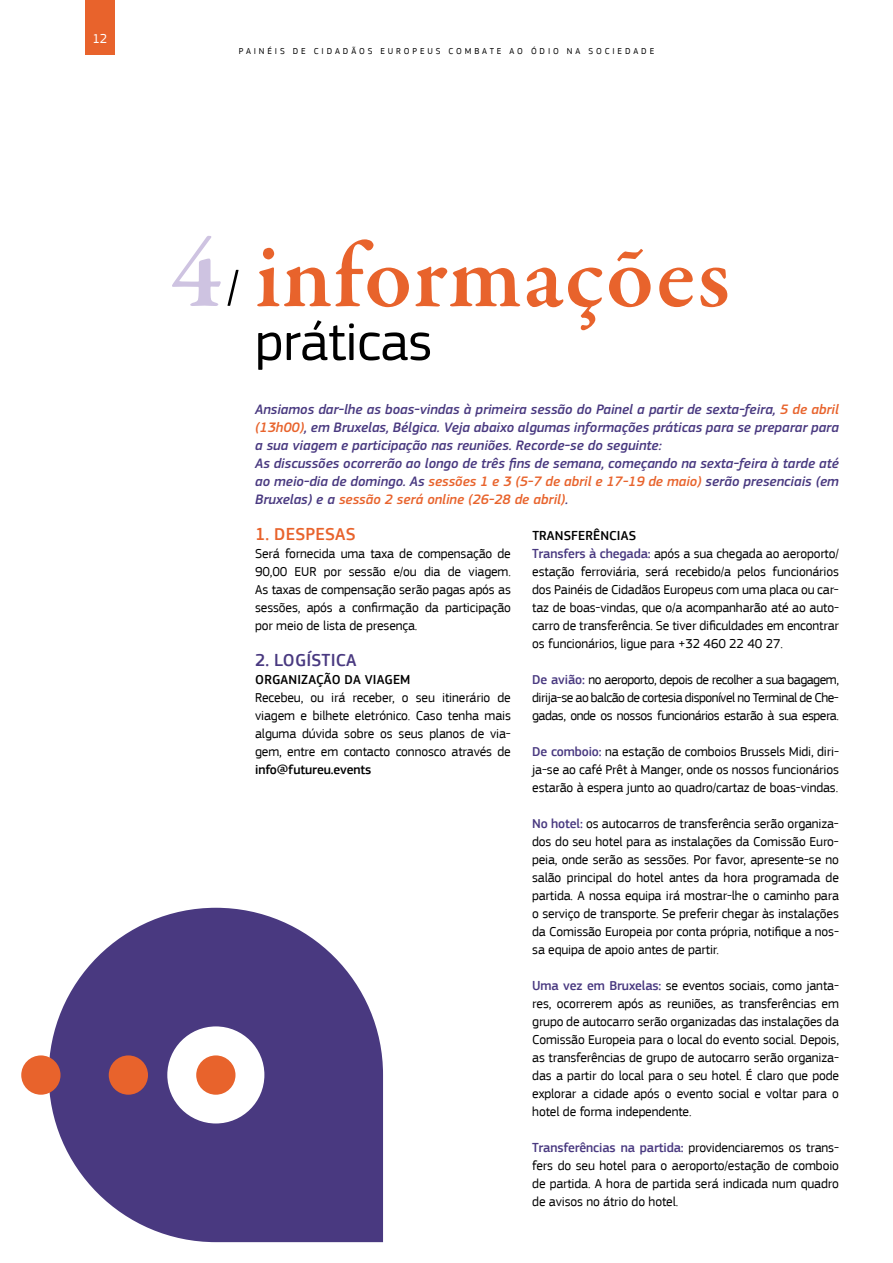
<style>
.page{position:relative;width:893px;height:1263px;background:#fff}
.page>*{position:absolute;margin:0;border:0;box-sizing:border-box;transform-origin:0 0}
.t1{font:600 94.5px "Garamond Premr Pro";letter-spacing:.015em;color:#e8632c}
.t2{font:55.5px "EC Square Sans Pro";letter-spacing:-.01em;color:#000}
.t3{font:500 18px "EC Square Sans Pro";letter-spacing:.01em;color:#493980}
.t4{font:500 18px "EC Square Sans Pro";letter-spacing:.01em;color:#e8632c}
.t5{font:italic 500 14.25px/18px "EC Square Sans Pro";color:#493980}
.t6{font:13.5px/18px "EC Square Sans Pro";letter-spacing:-.01em;color:#000;text-align:justify}
.t7{font:500 13.5px "EC Square Sans Pro";color:#000}
.t8{font:13.5px "EC Square Sans Pro";color:#fff}
.t9{font:9px "EC Square Sans Pro";letter-spacing:.32em;color:#000}
.s1{color:#e8632c}
.s2{font-weight:500}
.s3{font-weight:500;color:#493980}
</style>
<div class="page">
<div style="left:85px;top:0;width:30px;height:54px;background:#e8632c"></div>
<svg style="left:227px;top:270px;width:12px;height:36px"></svg>
<svg style="left:49px;top:908px;width:334px;height:334px;fill:#493980"></svg>
<div style="left:21px;top:1055px;width:40px;height:40px;background:#e8632c;border-radius:50%"></div>
<div style="left:109px;top:1055px;width:39px;height:40px;background:#e8632c;border-radius:50%"></div>
<svg style="left:172px;top:236px;width:49px;height:70px"></svg>
<p class="t8" style="left:92px;top:30px;width:17px">12</p>
<p class="t9" style="left:239px;top:46px;width:417px">PAINÉIS DE CIDADÃOS EUROPEUS COMBATE AO ÓDIO NA SOCIEDADE</p>
<h1 class="t1" style="left:255px;top:219px;width:476px">informações</h1>
<h2 class="t2" style="left:255px;top:309px;width:179px">práticas</h2>
<p class="t5" style="left:255px;top:401px;width:585px">Ansiamos dar-lhe as boas-vindas à primeira sessão do Painel a partir de sexta-feira, <span class="s1">5 de abril (13h00)</span>, em Bruxelas, Bélgica. Veja abaixo algumas informações práticas para se preparar para a sua viagem e participação nas reuniões. Recorde-se do seguinte:<br>As discussões ocorrerão ao longo de três fins de semana, começando na sexta-feira à tarde até ao meio-dia de domingo. As <span class="s1">sessões 1 e 3 (5-7 de abril e 17-19 de maio)</span> serão presenciais (em Bruxelas) e a <span class="s1">sessão 2 será online (26-28 de abril)</span>.</p>
<h3 class="t4" style="left:255px;top:524px;width:102px">1. DESPESAS</h3>
<p class="t6" style="left:255px;top:545px;width:257px">Será fornecida uma taxa de compensação de 90,00 EUR por sessão e/ou dia de viagem.<br>As taxas de compensação serão pagas após as sessões, após a confirmação da participação por meio de lista de presença.</p>
<h3 class="t3" style="left:255px;top:650px;width:103px">2. LOGÍSTICA</h3>
<p class="t7" style="left:255px;top:672px;width:157px">ORGANIZAÇÃO DA VIAGEM</p>
<p class="t6" style="left:255px;top:689px;width:257px">Recebeu, ou irá receber, o seu itinerário de viagem e bilhete eletrónico. Caso tenha mais alguma dúvida sobre os seus planos de via&shy;gem, entre em contacto connosco através de</p>
<p class="t7" style="left:255px;top:762px;width:118px">info@futureu.events</p>
<p class="t6" style="left:532px;top:527px;width:308px;text-align:left"><span class="s2">TRANSFERÊNCIAS<br></span><span class="s3">Transfers à chegada:</span> após a sua chegada ao aeroporto/ estação ferroviária, será recebido/a pelos funcionários dos Painéis de Cidadãos Europeus com uma placa ou car&shy;taz de boas-vindas, que o/a acompanharão até ao auto&shy;carro de transferência. Se tiver dificuldades em encontrar os funcionários, ligue para +32 460 22 40 27.</p>
<p class="t6" style="left:532px;top:671px;width:308px"><span class="s3">De avião:</span> no aeroporto, depois de recolher a sua bagagem, dirija-se ao balcão de cortesia disponível no Terminal de Che&shy;gadas, onde os nossos funcionários estarão à sua espera.</p>
<p class="t6" style="left:532px;top:743px;width:308px"><span class="s3">De comboio:</span> na estação de comboios Brussels Midi, diri&shy;ja-se ao café Prêt à Manger, onde os nossos funcionários estarão à espera junto ao quadro/cartaz de boas-vindas.</p>
<p class="t6" style="left:532px;top:815px;width:308px"><span class="s3">No hotel:</span> os autocarros de transferência serão organiza&shy;dos do seu hotel para as instalações da Comissão Euro&shy;peia, onde serão as sessões. Por favor, apresente-se no salão principal do hotel antes da hora programada de partida. A nossa equipa irá mostrar-lhe o caminho para o serviço de transporte. Se preferir chegar às instalações da Comissão Europeia por conta própria, notifique a nos&shy;sa equipa de apoio antes de partir.</p>
<p class="t6" style="left:532px;top:977px;width:308px"><span class="s3">Uma vez em Bruxelas:</span> se eventos sociais, como janta&shy;res, ocorrerem após as reuniões, as transferências em grupo de autocarro serão organizadas das instalações da Comissão Europeia para o local do evento social. Depois, as transferências de grupo de autocarro serão organiza&shy;das a partir do local para o seu hotel. É claro que pode explorar a cidade após o evento social e voltar para o hotel de forma independente.</p>
<p class="t6" style="left:532px;top:1139px;width:308px"><span class="s3">Transferências na partida:</span> providenciaremos os trans&shy;fers do seu hotel para o aeroporto/estação de comboio de partida. A hora de partida será indicada num quadro de avisos no átrio do hotel.</p>
</div>
